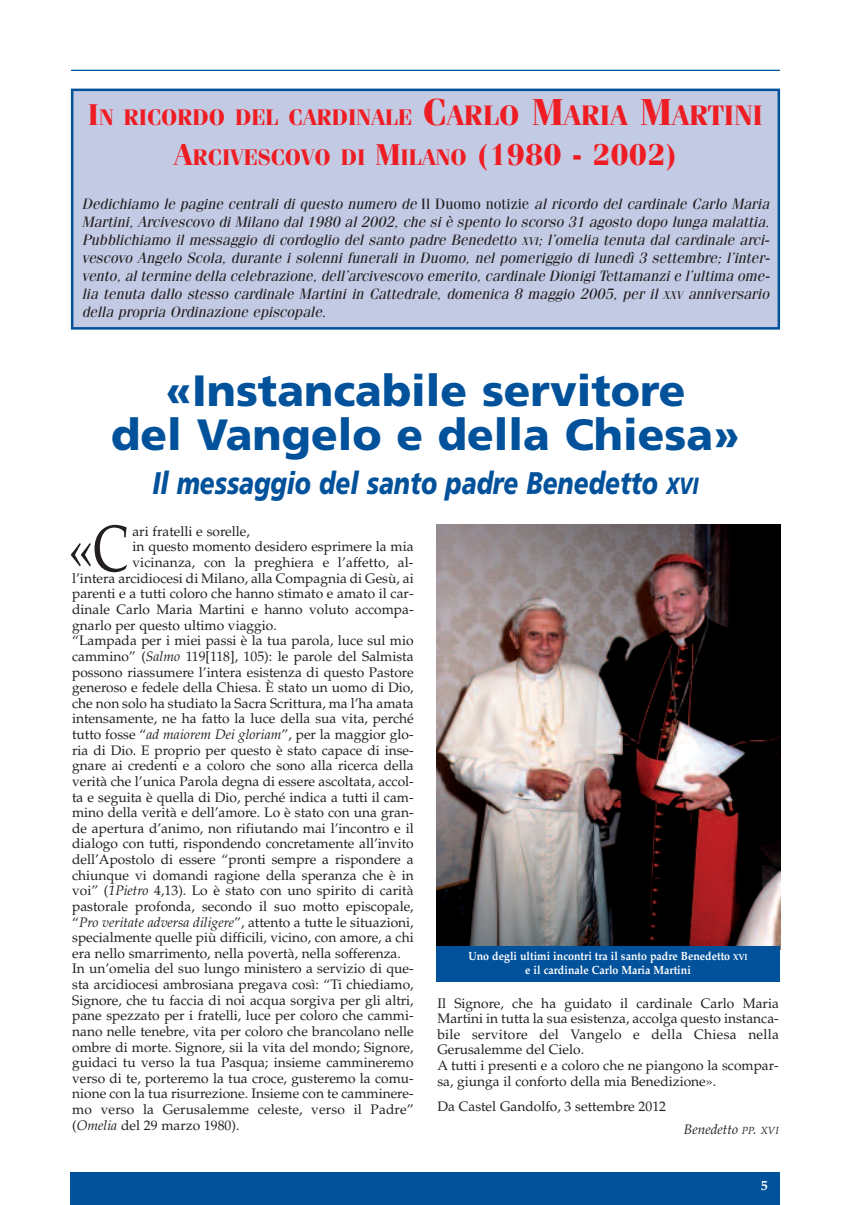
<style>
.page{position:relative;width:851px;height:1205px;background:#fff}
.page>*{position:absolute;margin:0;border:0;box-sizing:border-box;transform-origin:0 0}
.t1{font:65px "Palatino";color:#231f20;scale:.77 1}
.t2{font:900 43.75px/43.8px "Frutiger";color:#01519b;text-align:center}
.t3{font:italic 900 31.25px "Frutiger";color:#01519b;scale:.78 1}
.t4{font:700 22.5px/39.8px "Fenice";color:#ee1d23;text-align:center}
.t5{font:italic 15px/18px "Fenice";color:#231f20;text-align:justify}
.t6{font:13.75px/15.6px "Palatino";color:#231f20}
.t7{font:italic 13.75px "Palatino";color:#231f20}
.t8{font:700 13.75px "Palatino";color:#fff}
.t9{font:700 11.88px/14.2px "Palatino";color:#fff;text-align:center;scale:.9 1}
.s1{font-size:30px}
.s2{font-size:37.5px}
.s3{font-size:28.12px}
.s4{font-style:normal}
.s5{font-size:11.25px}
.s6{font-size:23.5px}
.s7{font-style:italic}
.s8{font-size:8.88px}
.s9{font-size:10.25px}
</style>
<div class="page">
<hr style="left:71px;top:70px;width:709px;height:1px;background:#01519b">
<div style="left:71px;top:1172px;width:709px;height:33px;background:#01519b"></div>
<div style="left:72px;top:90px;width:706px;height:238px;background:#c3cbe4"></div>
<div style="left:71px;top:89px;width:709px;height:241px;border:2px solid #01519b"></div>
<img style="left:436px;top:524px;width:344px;height:422px">
<div style="left:436px;top:946px;width:344px;height:36px;background:#01519b"></div>
<h3 class="t4" style="left:88px;top:99px;width:676px"><span class="s1">I</span>N RICORDO DEL CARDINALE <span class="s2">C</span><span class="s3">ARLO</span> <span class="s2">M</span><span class="s3">ARIA</span> <span class="s2">M</span><span class="s3">ARTINI<br></span><span class="s1">A</span>RCIVESCOVO DI <span class="s1">M</span>ILANO <span class="s1">(1980 - 2002)</span></h3>
<p class="t5" style="left:82px;top:196px;width:689px">Dedichiamo le pagine centrali di questo numero de <span class="s4">Il Duomo notizie</span> al ricordo del cardinale Carlo Maria Martini, Arcivescovo di Milano dal 1980 al 2002, che si è spento lo scorso 31 agosto dopo lunga malattia.<br>Pubblichiamo il messaggio di cordoglio del santo padre Benedetto <span class="s5">XVI</span>; l’omelia tenuta dal cardinale arci&shy;vescovo Angelo Scola, durante i solenni funerali in Duomo, nel pomeriggio di lunedì 3 settembre; l’inter&shy;vento, al termine della celebrazione, dell’arcivescovo emerito, cardinale Dionigi Tettamanzi e l’ultima ome&shy;lia tenuta dallo stesso cardinale Martini in Cattedrale, domenica 8 maggio 2005, per il <span class="s5">XXV</span> anniversario della propria Ordinazione episcopale.</p>
<h2 class="t2" style="left:111px;top:372px;width:630px">«Instancabile servitore<br>del Vangelo e della Chiesa»</h2>
<h3 class="t3" style="left:152px;top:470px;width:701px">Il messaggio del santo padre Benedetto <span class="s6">XVI</span></h3>
<p class="t6" style="left:132px;top:525px;width:119px">ari fratelli e sorelle,</p>
<p class="t6" style="left:132px;top:540px;width:283px">in questo momento desidero esprimere la mia</p>
<p class="t6" style="left:132px;top:556px;width:282px">vicinanza, con la preghiera e l’affetto, al-</p>
<p class="t6" style="left:72px;top:572px;width:343px">l’intera arcidiocesi di Milano, alla Compagnia di Gesù, ai</p>
<p class="t6" style="left:72px;top:587px;width:343px">parenti e a tutti coloro che hanno stimato e amato il car-</p>
<p class="t6" style="left:72px;top:603px;width:343px">dinale Carlo Maria Martini e hanno voluto accompa-</p>
<p class="t6" style="left:72px;top:619px;width:206px">gnarlo per questo ultimo viaggio.</p>
<p class="t6" style="left:72px;top:634px;width:343px">“Lampada per i miei passi è la tua parola, luce sul mio</p>
<p class="t6" style="left:72px;top:650px;width:343px">cammino” (<span class="s7">Salmo</span> 119[118], 105): le parole del Salmista</p>
<p class="t6" style="left:72px;top:665px;width:343px">possono riassumere l’intera esistenza di questo Pastore</p>
<p class="t6" style="left:72px;top:681px;width:343px">generoso e fedele della Chiesa. È stato un uomo di Dio,</p>
<p class="t6" style="left:72px;top:697px;width:343px">che non solo ha studiato la Sacra Scrittura, ma l’ha amata</p>
<p class="t6" style="left:72px;top:712px;width:343px">intensamente, ne ha fatto la luce della sua vita, perché</p>
<p class="t6" style="left:72px;top:728px;width:343px">tutto fosse “<span class="s7">ad maiorem Dei gloriam</span>”, per la maggior glo-</p>
<p class="t6" style="left:72px;top:744px;width:343px">ria di Dio. E proprio per questo è stato capace di inse-</p>
<p class="t6" style="left:72px;top:759px;width:343px">gnare ai credenti e a coloro che sono alla ricerca della</p>
<p class="t6" style="left:72px;top:775px;width:343px">verità che l’unica Parola degna di essere ascoltata, accol-</p>
<p class="t6" style="left:72px;top:790px;width:343px">ta e seguita è quella di Dio, perché indica a tutti il cam-</p>
<p class="t6" style="left:72px;top:806px;width:343px">mino della verità e dell’amore. Lo è stato con una gran-</p>
<p class="t6" style="left:72px;top:822px;width:343px">de apertura d’animo, non rifiutando mai l’incontro e il</p>
<p class="t6" style="left:72px;top:837px;width:343px">dialogo con tutti, rispondendo concretamente all’invito</p>
<p class="t6" style="left:72px;top:853px;width:343px">dell’Apostolo di essere “pronti sempre a rispondere a</p>
<p class="t6" style="left:72px;top:869px;width:343px">chiunque vi domandi ragione della speranza che è in</p>
<p class="t6" style="left:72px;top:884px;width:343px">voi” (<span class="s7">1Pietro</span> 4,13). Lo è stato con uno spirito di carità</p>
<p class="t6" style="left:72px;top:900px;width:343px">pastorale profonda, secondo il suo motto episcopale,</p>
<p class="t6" style="left:72px;top:915px;width:343px">“<span class="s7">Pro veritate adversa diligere</span>”, attento a tutte le situazioni,</p>
<p class="t6" style="left:72px;top:931px;width:343px">specialmente quelle più difficili, vicino, con amore, a chi</p>
<p class="t6" style="left:72px;top:947px;width:330px">era nello smarrimento, nella povertà, nella sofferenza.</p>
<p class="t6" style="left:72px;top:962px;width:343px">In un’omelia del suo lungo ministero a servizio di que-</p>
<p class="t6" style="left:72px;top:978px;width:343px">sta arcidiocesi ambrosiana pregava così: “Ti chiediamo,</p>
<p class="t6" style="left:72px;top:994px;width:343px">Signore, che tu faccia di noi acqua sorgiva per gli altri,</p>
<p class="t6" style="left:72px;top:1009px;width:343px">pane spezzato per i fratelli, luce per coloro che cammi-</p>
<p class="t6" style="left:72px;top:1025px;width:343px">nano nelle tenebre, vita per coloro che brancolano nelle</p>
<p class="t6" style="left:72px;top:1040px;width:343px">ombre di morte. Signore, sii la vita del mondo; Signore,</p>
<p class="t6" style="left:72px;top:1056px;width:343px">guidaci tu verso la tua Pasqua; insieme cammineremo</p>
<p class="t6" style="left:72px;top:1072px;width:343px">verso di te, porteremo la tua croce, gusteremo la comu-</p>
<p class="t6" style="left:72px;top:1087px;width:343px">nione con la tua risurrezione. Insieme con te camminere-</p>
<p class="t6" style="left:72px;top:1103px;width:343px">mo verso la Gerusalemme celeste, verso il Padre”</p>
<p class="t6" style="left:72px;top:1119px;width:169px">(<span class="s7">Omelia</span> del 29 marzo 1980).</p>
<h1 class="t1" style="left:68px;top:524px;width:80px">«C</h1>
<p class="t9" style="left:468px;top:950px;width:312px">Uno degli ultimi incontri tra il santo padre Benedetto <span class="s8">XVI </span>e il cardinale Carlo Maria Martini</p>
<p class="t6" style="left:437px;top:996px;width:343px">Il Signore, che ha guidato il cardinale Carlo Maria Martini in tutta la sua esistenza, accolga questo instanca&shy;bile servitore del Vangelo e della Chiesa nella Gerusalemme del Cielo.<br>A tutti i presenti e a coloro che ne piangono la scompar&shy;sa, giunga il conforto della mia Benedizione».</p>
<p class="t6" style="left:437px;top:1100px;width:230px">Da Castel Gandolfo, 3 settembre 2012</p>
<p class="t7" style="left:683px;top:1124px;width:96px">Benedetto <span class="s9">PP</span>. <span class="s9">XVI</span></p>
<p class="t8" style="left:760px;top:1179px;width:8px">5</p>
</div>
